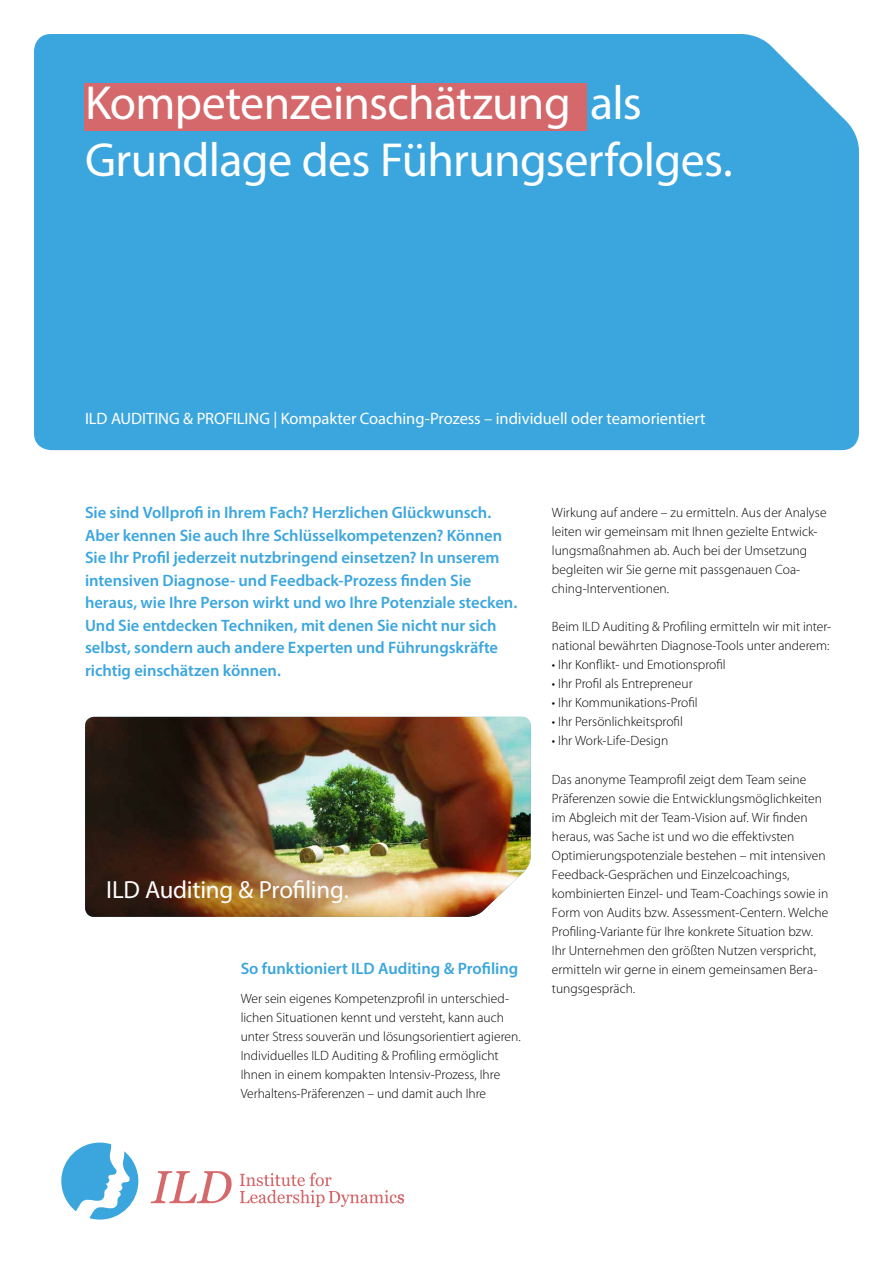
<style>
.page{position:relative;width:893px;height:1263px;background:#fff}
.page>*{position:absolute;margin:0;border:0;box-sizing:border-box;transform-origin:0 0}
.t1{font:48px/57px "Myriad Pro";letter-spacing:-.015em;color:#fff}
.t2{font:24.9px "Myriad Pro";letter-spacing:-.015em;color:#fff}
.t3{font:600 16.5px/22.5px "Myriad Pro";color:#3ba6de}
.t4{font:16.5px "Myriad Pro";letter-spacing:-.005em;color:#fff}
.t5{font:300 13.5px/19px "Myriad Pro";color:#000}
</style>
<div class="page">
<svg style="left:61px;top:1142px;width:77px;height:77px"></svg>
<svg style="left:151px;top:1171px;width:81px;height:32px"></svg>
<svg style="left:240px;top:1172px;width:164px;height:35px"></svg>
<img style="left:85px;top:717px;width:446px;height:200px">
<div style="left:34px;top:34px;width:825px;height:416px;background:#3ba6de"></div>
<div style="left:84px;top:83px;width:503px;height:48px;background:#d5686a"></div>
<h1 class="t1" style="left:85px;top:74px;width:649px">Kompetenzeinschätzung als<br>Grundlage des Führungserfolges.</h1>
<p class="t4" style="left:85px;top:408px;width:622px">ILD AUDITING &amp; PROFILING | Kompakter Coaching-Prozess – individuell oder teamorientiert</p>
<p class="t3" style="left:85px;top:501px;width:434px">Sie sind Vollprofi in Ihrem Fach? Herzlichen Glückwunsch.<br>Aber kennen Sie auch Ihre Schlüsselkompetenzen? Können Sie Ihr Profil jederzeit nutzbringend einsetzen? In unserem intensiven Diagnose- und Feedback-Prozess finden Sie heraus, wie Ihre Person wirkt und wo Ihre Potenziale stecken.<br>Und Sie entdecken Techniken, mit denen Sie nicht nur sich selbst, sondern auch andere Experten und Führungskräfte richtig einschätzen können.</p>
<p class="t5" style="left:552px;top:503px;width:276px">Wirkung auf andere – zu ermitteln. Aus der Analyse leiten wir gemeinsam mit Ihnen gezielte Entwick&shy;lungsmaßnahmen ab. Auch bei der Umsetzung begleiten wir Sie gerne mit passgenauen Coa&shy;ching-Interventionen.</p>
<p class="t5" style="left:552px;top:617px;width:281px">Beim ILD Auditing &amp; Profiling ermitteln wir mit inter&shy;national bewährten Diagnose-Tools unter anderem:</p>
<p class="t5" style="left:552px;top:655px;width:175px">• Ihr Konflikt- und Emotionsprofil</p>
<p class="t5" style="left:552px;top:674px;width:142px">• Ihr Profil als Entrepreneur</p>
<p class="t5" style="left:552px;top:693px;width:147px">• Ihr Kommunikations-Profil</p>
<p class="t5" style="left:552px;top:712px;width:132px">• Ihr Persönlichkeitsprofil</p>
<p class="t5" style="left:552px;top:731px;width:118px">• Ihr Work-Life-Design</p>
<p class="t5" style="left:552px;top:769px;width:278px">Das anonyme Teamprofil zeigt dem Team seine Präferenzen sowie die Entwicklungsmöglichkeiten im Abgleich mit der Team-Vision auf. Wir finden heraus, was Sache ist und wo die effektivsten Optimierungspotenziale bestehen – mit intensiven Feedback-Gesprächen und Einzelcoachings, kombinierten Einzel- und Team-Coachings sowie in Form von Audits bzw. Assessment-Centern. Welche Profiling-Variante für Ihre konkrete Situation bzw.<br>Ihr Unternehmen den größten Nutzen verspricht, ermitteln wir gerne in einem gemeinsamen Bera&shy;tungsgespräch.</p>
<h2 class="t2" style="left:106px;top:874px;width:244px">ILD Auditing &amp; Profiling.</h2>
<p class="t3" style="left:241px;top:957px;width:279px">So funktioniert ILD Auditing &amp; Profiling</p>
<p class="t5" style="left:241px;top:988px;width:282px">Wer sein eigenes Kompetenzprofil in unterschied&shy;lichen Situationen kennt und versteht, kann auch unter Stress souverän und lösungsorientiert agieren.<br>Individuelles ILD Auditing &amp; Profiling ermöglicht Ihnen in einem kompakten Intensiv-Prozess, Ihre Verhaltens-Präferenzen – und damit auch Ihre</p>
</div>
